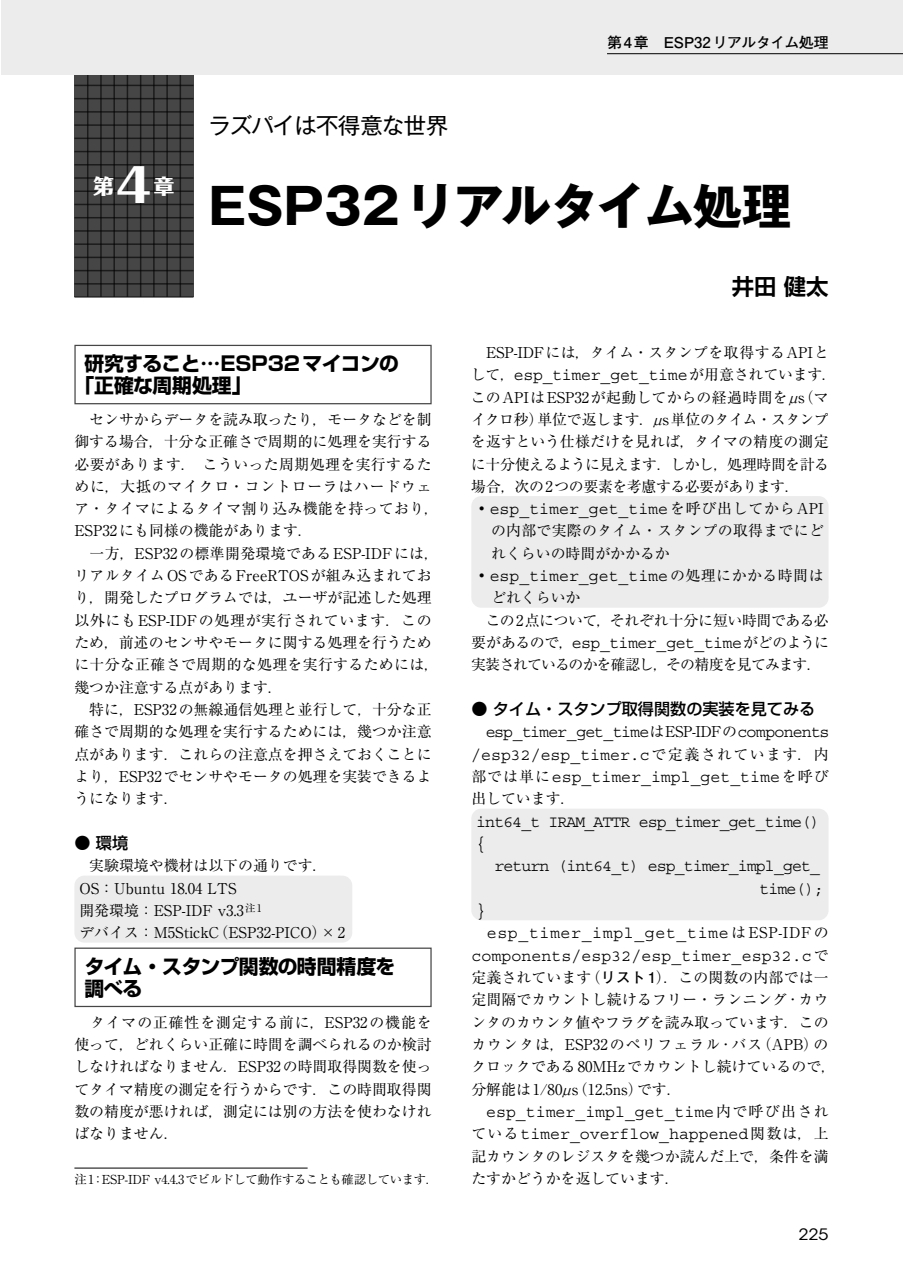
<style>
.page{position:relative;width:903px;height:1275px;background:#fff}
.page>*{position:absolute;margin:0;border:0;box-sizing:border-box;transform-origin:0 0}
.t1{font:700 49.52px "Gothic MB101 Pro";letter-spacing:-.02em;color:#000}
.t2{font:800 45.85px "Folk Pro";color:#fff}
.t3{font:22.4px "Gothic MB101 Pro";letter-spacing:-.035em;color:#000}
.t4{font:700 22.4px "Shin Go Pro De";color:#000}
.t5{font:800 20.47px "Folk Pro";color:#fff}
.t6{font:700 19.78px/22.4px "Shin Go Pro";letter-spacing:-.035em;color:#000}
.t7{font:16.45px/22.4px "Courier Std";color:#000;text-align:right}
.t8{font:16.45px/22.4px "Courier Std";letter-spacing:-.055em;color:#000}
.t9{font:16.45px "Courier Std";letter-spacing:-.02em;color:#000}
.t10{font:16.45px "Courier Std";letter-spacing:-.035em;color:#000}
.t11{font:500 16.1px "Shin Go Pro";color:#000}
.t12{font:15.58px "ITC Avant Garde Std";color:#000;scale:1.11 1}
.t13{font:14.88px/22.4px "Ryumin Pro";color:#000}
.t14{font:14.88px/22.4px "Ryumin Pro";letter-spacing:-.02em;color:#000}
.t15{font:14.88px "Ryumin Pro";letter-spacing:-.06em;color:#000}
.t16{font:700 14.88px "Futo Go B101 Pro";color:#000}
.t17{font:12.42px "Ryumin Pro";letter-spacing:-.025em;color:#000}
.s1{font-family:"Ryumin Pro";font-size:14.88px}
.s2{font-family:"Ryumin Pro";font-size:25.38px}
.s3{font-family:"Futo Go B101 Pro";font-weight:700}
</style>
<div class="page">
<div style="left:74px;top:0;width:119px;height:297px;background:#464646"></div>
<hr style="left:87px;top:20px;width:1px;height:277px;background:#636363">
<hr style="left:100px;top:20px;width:2px;height:277px;background:#636363">
<hr style="left:113px;top:20px;width:2px;height:277px;background:#636363">
<hr style="left:127px;top:20px;width:1px;height:277px;background:#636363">
<hr style="left:140px;top:20px;width:1px;height:277px;background:#636363">
<hr style="left:153px;top:20px;width:2px;height:277px;background:#636363">
<hr style="left:166px;top:20px;width:2px;height:277px;background:#636363">
<hr style="left:180px;top:20px;width:1px;height:277px;background:#636363">
<hr style="left:74px;top:85px;width:119px;height:1px;background:#636363">
<hr style="left:74px;top:98px;width:119px;height:1px;background:#636363">
<hr style="left:74px;top:111px;width:119px;height:2px;background:#636363">
<hr style="left:74px;top:124px;width:119px;height:2px;background:#636363">
<hr style="left:74px;top:138px;width:119px;height:1px;background:#636363">
<hr style="left:74px;top:151px;width:119px;height:1px;background:#636363">
<hr style="left:74px;top:164px;width:119px;height:2px;background:#636363">
<hr style="left:74px;top:177px;width:119px;height:2px;background:#636363">
<hr style="left:74px;top:190px;width:119px;height:2px;background:#636363">
<hr style="left:74px;top:204px;width:119px;height:1px;background:#636363">
<hr style="left:74px;top:217px;width:119px;height:1px;background:#636363">
<hr style="left:74px;top:230px;width:119px;height:2px;background:#636363">
<hr style="left:74px;top:243px;width:119px;height:2px;background:#636363">
<hr style="left:74px;top:257px;width:119px;height:1px;background:#636363">
<hr style="left:74px;top:270px;width:119px;height:1px;background:#636363">
<hr style="left:74px;top:283px;width:119px;height:2px;background:#636363">
<hr style="left:74px;top:296px;width:119px;height:2px;background:#636363">
<div style="left:74px;top:345px;width:358px;height:59px;background:#fff;border:1px solid #464646"></div>
<div style="left:74px;top:947px;width:358px;height:60px;background:#fff;border:1px solid #464646"></div>
<div style="left:74px;top:876px;width:278px;height:67px;background:#ececec;border-radius:10px"></div>
<div style="left:471px;top:496px;width:357px;height:112px;background:#ececec;border-radius:10px"></div>
<div style="left:471px;top:809px;width:357px;height:111px;background:#ececec;border-radius:10px"></div>
<hr style="left:74px;top:1168px;width:234px;height:1px;background:#000">
<div style="left:1px;top:0;width:902px;height:74px;background:#ececec"></div>
<hr style="left:607px;top:53px;width:296px;height:1px;background:#000">
<h3 class="t5" style="left:94px;top:169px;width:22px">第</h3>
<h2 class="t2" style="left:117px;top:147px;width:36px">4</h2>
<h3 class="t5" style="left:154px;top:169px;width:22px">章</h3>
<h3 class="t3" style="left:208px;top:107px;width:241px">ラズパイは不得意な世界</h3>
<p class="t16" style="left:607px;top:30px;width:223px">第4章　ESP32リアルタイム処理</p>
<h1 class="t1" style="left:208px;top:165px;width:585px">ESP32リアルタイム処理</h1>
<h3 class="t4" style="left:732px;top:268px;width:98px">井田 健太</h3>
<h3 class="t6" style="left:74px;top:350px;width:326px;text-indent:10px">研究すること…ESP32マイコンの「正確な周期処理」</h3>
<p class="t13" style="left:74px;top:407px;width:366px">　センサからデータを読み取ったり，モータなどを制御する場合，十分な正確さで周期的に処理を実行する必要があります． こういった周期処理を実行するために，大抵のマイクロ・コントローラはハードウェア・タイマによるタイマ割り込み機能を持っており，<br>ESP32にも同様の機能があります．<br>　一方，ESP32の標準開発環境であるESP-IDFには，リアルタイムOSであるFreeRTOSが組み込まれており，開発したプログラムでは，ユーザが記述した処理以外にもESP-IDFの処理が実行されています．このため，前述のセンサやモータに関する処理を行うために十分な正確さで周期的な処理を実行するためには，幾つか注意する点があります．<br>　特に，ESP32の無線通信処理と並行して，十分な正確さで周期的な処理を実行するためには，幾つか注意点があります．これらの注意点を押さえておくことにより，ESP32でセンサやモータの処理を実装できるようになります．</p>
<p class="t11" style="left:74px;top:829px;width:55px">● 環境</p>
<p class="t13" style="left:79px;top:854px;width:267px;text-indent:-5px">　実験環境や機材は以下の通りです．<br>OS：Ubuntu 18.04 LTS<br>開発環境：ESP-IDF v3.3<sup>注1<br></sup>デバイス：M5StickC（ESP32-PICO）×2</p>
<h3 class="t6" style="left:84px;top:953px;width:313px">タイム・スタンプ関数の時間精度を調べる</h3>
<p class="t13" style="left:74px;top:1010px;width:359px;text-align:justify">　タイマの正確性を測定する前に，ESP32の機能を使って，どれくらい正確に時間を調べられるのか検討しなければなりません．ESP32の時間取得関数を使ってタイマ精度の測定を行うからです．この時間取得関数の精度が悪ければ，測定には別の方法を使わなければなりません．</p>
<p class="t13" style="left:471px;top:340px;width:359px">　ESP-IDFには，タイム・スタンプを取得するAPIと</p>
<p class="t9" style="left:471px;top:366px;width:367px"><span class="s1">して，</span>esp_timer_get_time<span class="s1">が用意されています．</span></p>
<p class="t13" style="left:471px;top:385px;width:360px;text-align:justify">このAPIはESP32が起動してからの経過時間をµs（マイクロ秒）単位で返します．µs単位のタイム・スタンプを返すという仕様だけを見れば，タイマの精度の測定に十分使えるように見えます．しかし，処理時間を計る場合，次の2つの要素を考慮する必要があります．</p>
<p class="t7" style="left:470px;top:498px;width:355px"><span class="s2">・</span>esp_timer_get_time<span class="s1">を呼び出してからAPI</span></p>
<p class="t13" style="left:491px;top:519px;width:334px">の内部で実際のタイム・スタンプの取得までにどれくらいの時間がかかるか</p>
<p class="t7" style="left:470px;top:565px;width:355px"><span class="s2">・</span>esp_timer_get_time<span class="s1">の処理にかかる時間は</span></p>
<p class="t14" style="left:471px;top:586px;width:359px;text-indent:20px">どれくらいか<br>　この2点について，それぞれ十分に短い時間である必</p>
<p class="t10" style="left:471px;top:634px;width:359px"><span class="s1">要があるので，</span>esp_timer_get_time<span class="s1">がどのように</span></p>
<p class="t15" style="left:471px;top:653px;width:352px">実装されているのかを確認し，その精度を見てみます．</p>
<p class="t11" style="left:471px;top:696px;width:345px">● タイム・スタンプ取得関数の実装を見てみる</p>
<p class="t7" style="left:471px;top:721px;width:359px;text-align:justify;text-indent:14px">esp_timer_get_time<span class="s1">はESP-IDFの</span>components /esp32/esp_timer.c<span class="s1">で定義されています．内部では単に</span>esp_timer_impl_get_time<span class="s1">を呼び</span></p>
<p class="t13" style="left:471px;top:787px;width:106px">出しています．</p>
<p class="t8" style="left:476px;top:810px;width:345px">int64_t IRAM_ATTR esp_timer_get_time() {</p>
<p class="t8" style="left:494px;top:855px;width:331px;text-align:right">return (int64_t) esp_timer_impl_get_ time();</p>
<p class="t7" style="left:476px;top:900px;width:11px">}</p>
<p class="t7" style="left:471px;top:922px;width:359px">esp_timer_impl_get_time<span class="s1">はESP-IDFの</span>components/esp32/esp_timer_esp32.c<span class="s1">で</span></p>
<p class="t13" style="left:471px;top:965px;width:366px">定義されています（<span class="s3">リスト1</span>）．この関数の内部では一定間隔でカウントし続けるフリー・ランニング･カウンタのカウンタ値やフラグを読み取っています．このカウンタは，ESP32のペリフェラル･バス（APB）のクロックである80MHzでカウントし続けているので，分解能は1/80µs（12.5ns）です．</p>
<p class="t7" style="left:471px;top:1101px;width:359px">esp_timer_impl_get_time<span class="s1">内で呼び出されている</span>timer_overflow_happened<span class="s1">関数は，上</span></p>
<p class="t13" style="left:471px;top:1144px;width:359px">記カウンタのレジスタを幾つか読んだ上で，条件を満</p>
<p class="t17" style="left:74px;top:1170px;width:365px">注1：ESP-IDF v4.4.3でビルドして動作することも確認しています．</p>
<p class="t13" style="left:471px;top:1166px;width:210px">たすかどうかを返しています．</p>
<p class="t12" style="left:798px;top:1225px;width:29px">225</p>
</div>
